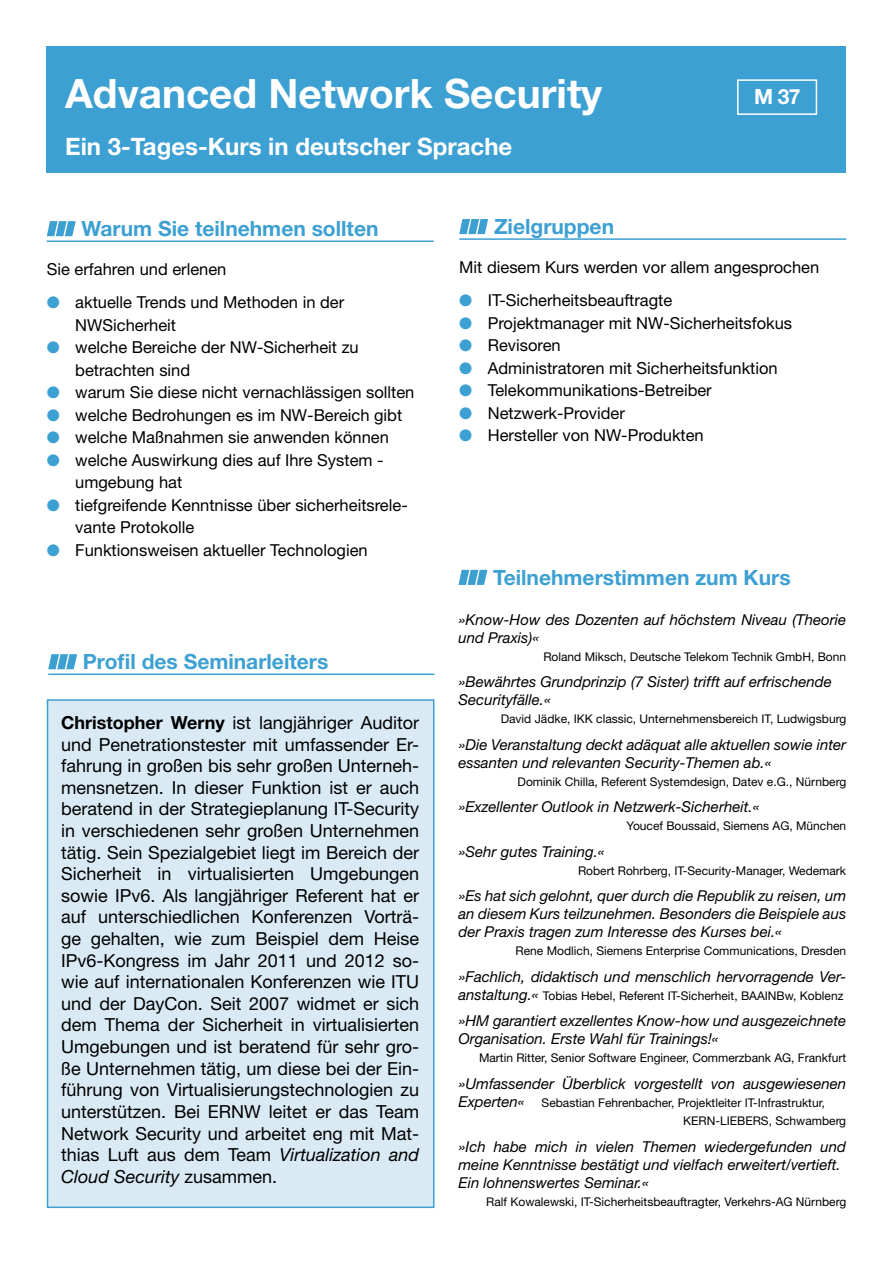
<style>
.page{position:relative;width:893px;height:1263px;background:#fff}
.page>*{position:absolute;margin:0;border:0;box-sizing:border-box;transform-origin:0 0}
.t1{font:700 40.5px "Helvetica Neue LT Std";color:#fff}
.t2{font:700 24px "Helvetica Neue LT Std";color:#fff}
.t3{font:700 21px "Helvetica Neue LT Std";color:#3da0d2}
.t4{font:700 21px "Helvetica Neue LT Std";color:#fff}
.t5{font:18px/21.6px "Helvetica Neue LT Std";color:#000;text-align:justify}
.t6{font:16.5px/22.5px "Helvetica Neue LT Std";color:#000}
.t7{font:italic 15px/18px "Helvetica Neue LT Std";color:#000}
.t8{font:12px/18px "Helvetica Neue LT Std";color:#000}
.s1{color:#3da0d2}
.s2{font-weight:700}
.s3{font-style:italic}
.s4{font-style:italic;font-size:15px}
</style>
<div class="page">
<div style="left:47px;top:47px;width:799px;height:126px;background:#3da0d2"></div>
<div style="left:737px;top:79px;width:80px;height:36px;border:2px solid #fff"></div>
<hr style="left:48px;top:673px;width:386px;height:2px;background:#3da0d2">
<svg style="left:48px;top:654px;width:29px;height:15px"></svg>
<hr style="left:47px;top:240px;width:387px;height:2px;background:#3da0d2">
<svg style="left:47px;top:221px;width:29px;height:15px"></svg>
<hr style="left:459px;top:238px;width:387px;height:2px;background:#3da0d2">
<svg style="left:459px;top:219px;width:29px;height:15px"></svg>
<svg style="left:458px;top:570px;width:29px;height:15px"></svg>
<div style="left:47px;top:699px;width:387px;height:509px;background:#daeaf5;border:2px solid #3da0d2"></div>
<h1 class="t1" style="left:65px;top:69px;width:539px">Advanced Network Security</h1>
<h2 class="t2" style="left:65px;top:131px;width:449px">Ein 3-Tages-Kurs in deutscher Sprache</h2>
<p class="t4" style="left:754px;top:84px;width:48px">M 37</p>
<p class="t3" style="left:82px;top:216px;width:298px">Warum Sie teilnehmen sollten</p>
<p class="t6" style="left:47px;top:258px;width:181px">Sie erfahren und erlenen</p>
<p class="t6" style="left:75px;top:291px;width:271px;text-indent:-28px"><span class="s1">●</span> aktuelle Trends und Methoden in der<br>NWSicherheit</p>
<p class="t6" style="left:75px;top:336px;width:285px;text-indent:-28px"><span class="s1">●</span> welche Bereiche der NW-Sicherheit zu betrachten sind</p>
<p class="t6" style="left:47px;top:381px;width:369px"><span class="s1">●</span> warum Sie diese nicht vernachlässigen sollten</p>
<p class="t6" style="left:47px;top:403px;width:357px"><span class="s1">●</span> welche Bedrohungen es im NW-Bereich gibt</p>
<p class="t6" style="left:47px;top:426px;width:344px"><span class="s1">●</span> welche Maßnahmen sie anwenden können</p>
<p class="t6" style="left:75px;top:448px;width:310px;text-indent:-28px"><span class="s1">●</span> welche Auswirkung dies auf Ihre System - umgebung hat</p>
<p class="t6" style="left:75px;top:493px;width:334px;text-indent:-28px"><span class="s1">●</span> tiefgreifende Kenntnisse über sicherheitsrele&shy;vante Protokolle</p>
<p class="t6" style="left:47px;top:538px;width:322px"><span class="s1">●</span> Funktionsweisen aktueller Technologien</p>
<p class="t3" style="left:83px;top:649px;width:247px">Profil des Seminarleiters</p>
<p class="t5" style="left:61px;top:712px;width:360px"><span class="s2">Christopher Werny</span> ist langjähriger Auditor und Penetrationstester mit umfassender Er&shy;fahrung in großen bis sehr großen Unterneh&shy;mensnetzen. In dieser Funktion ist er auch beratend in der Strategieplanung IT-Security in verschiedenen sehr großen Unternehmen tätig. Sein Spezialgebiet liegt im Bereich der Sicherheit in virtualisierten Umgebungen sowie IPv6. Als langjähriger Referent hat er auf unterschiedlichen Konferenzen Vorträ&shy;ge gehalten, wie zum Beispiel dem Heise IPv6-Kongress im Jahr 2011 und 2012 so&shy;wie auf internationalen Konferenzen wie ITU und der DayCon. Seit 2007 widmet er sich dem Thema der Sicherheit in virtualisierten Umgebungen und ist beratend für sehr gro&shy;ße Unternehmen tätig, um diese bei der Ein&shy;führung von Virtualisierungstechnologien zu unterstützen. Bei ERNW leitet er das Team Network Security und arbeitet eng mit Mat&shy;thias Luft aus dem Team <span class="s3">Virtualization and Cloud Security</span> zusammen.</p>
<p class="t3" style="left:494px;top:214px;width:122px">Zielgruppen</p>
<p class="t6" style="left:459px;top:256px;width:362px">Mit diesem Kurs werden vor allem angesprochen</p>
<p class="t6" style="left:459px;top:289px;width:215px"><span class="s1">●</span> IT-Sicherheitsbeauftragte</p>
<p class="t6" style="left:459px;top:311px;width:334px"><span class="s1">●</span> Projektmanager mit NW-Sicherheitsfokus</p>
<p class="t6" style="left:459px;top:334px;width:103px"><span class="s1">●</span> Revisoren</p>
<p class="t6" style="left:459px;top:356px;width:320px"><span class="s1">●</span> Administratoren mit Sicherheitsfunktion</p>
<p class="t6" style="left:459px;top:379px;width:254px"><span class="s1">●</span> Telekommunikations-Betreiber</p>
<p class="t6" style="left:459px;top:401px;width:167px"><span class="s1">●</span> Netzwerk-Provider</p>
<p class="t6" style="left:459px;top:424px;width:246px"><span class="s1">●</span> Hersteller von NW-Produkten</p>
<p class="t3" style="left:493px;top:564px;width:299px">Teilnehmerstimmen zum Kurs</p>
<p class="t7" style="left:458px;top:610px;width:389px">»Know-How des Dozenten auf höchstem Niveau (Theorie und Praxis)«</p>
<p class="t8" style="left:543px;top:647px;width:304px">Roland Miksch, Deutsche Telekom Technik GmbH, Bonn</p>
<p class="t7" style="left:458px;top:672px;width:375px">»Bewährtes Grundprinzip (7 Sister) trifft auf erfrischende<br>Securityfälle.«</p>
<p class="t8" style="left:501px;top:710px;width:347px">David Jädke, IKK classic, Unternehmensbereich IT, Ludwigsburg</p>
<p class="t7" style="left:458px;top:735px;width:389px">»Die Veranstaltung deckt adäquat alle aktuellen sowie inter essanten und relevanten Security-Themen ab.«</p>
<p class="t8" style="left:518px;top:772px;width:330px">Dominik Chilla, Referent Systemdesign, Datev e.G., Nürnberg</p>
<p class="t7" style="left:458px;top:797px;width:303px">»Exzellenter Outlook in Netzwerk-Sicherheit.«</p>
<p class="t8" style="left:627px;top:817px;width:221px">Youcef Boussaid, Siemens AG, München</p>
<p class="t7" style="left:458px;top:842px;width:148px">»Sehr gutes Training.«</p>
<p class="t8" style="left:578px;top:861px;width:270px">Robert Rohrberg, IT-Security-Manager, Wedemark</p>
<p class="t7" style="left:458px;top:886px;width:389px;text-align:justify">»Es hat sich gelohnt, quer durch die Republik zu reisen, um an diesem Kurs teilzunehmen. Besonders die Beispiele aus der Praxis tragen zum Interesse des Kurses bei.«</p>
<p class="t8" style="left:516px;top:942px;width:332px">Rene Modlich, Siemens Enterprise Communications, Dresden</p>
<p class="t7" style="left:458px;top:967px;width:389px">»Fachlich, didaktisch und menschlich hervorragende Ver-</p>
<p class="t8" style="left:458px;top:986px;width:386px"><span class="s4">anstaltung.«</span> Tobias Hebel, Referent IT-Sicherheit, BAAINBw, Koblenz</p>
<p class="t7" style="left:458px;top:1011px;width:389px">»HM garantiert exzellentes Know-how und ausgezeichnete<br>Organisation. Erste Wahl für Trainings!«</p>
<p class="t8" style="left:479px;top:1049px;width:369px">Martin Ritter, Senior Software Engineer, Commerzbank AG, Frankfurt</p>
<p class="t7" style="left:458px;top:1074px;width:389px">»Umfassender Überblick vorgestellt von ausgewiesenen</p>
<p class="t8" style="left:683px;top:1093px;width:164px;text-indent:-225px"><span class="s4">Experten«</span> Sebastian Fehrenbacher, Projektleiter IT-Infrastruktur,<br>KERN-LIEBERS, Schwamberg</p>
<p class="t7" style="left:458px;top:1137px;width:389px">»Ich habe mich in vielen Themen wiedergefunden und meine Kenntnisse bestätigt und vielfach erweitert/vertieft.<br>Ein lohnenswertes Seminar.«</p>
<p class="t8" style="left:486px;top:1192px;width:361px">Ralf Kowalewski, IT-Sicherheitsbeauftragter, Verkehrs-AG Nürnberg</p>
</div>
